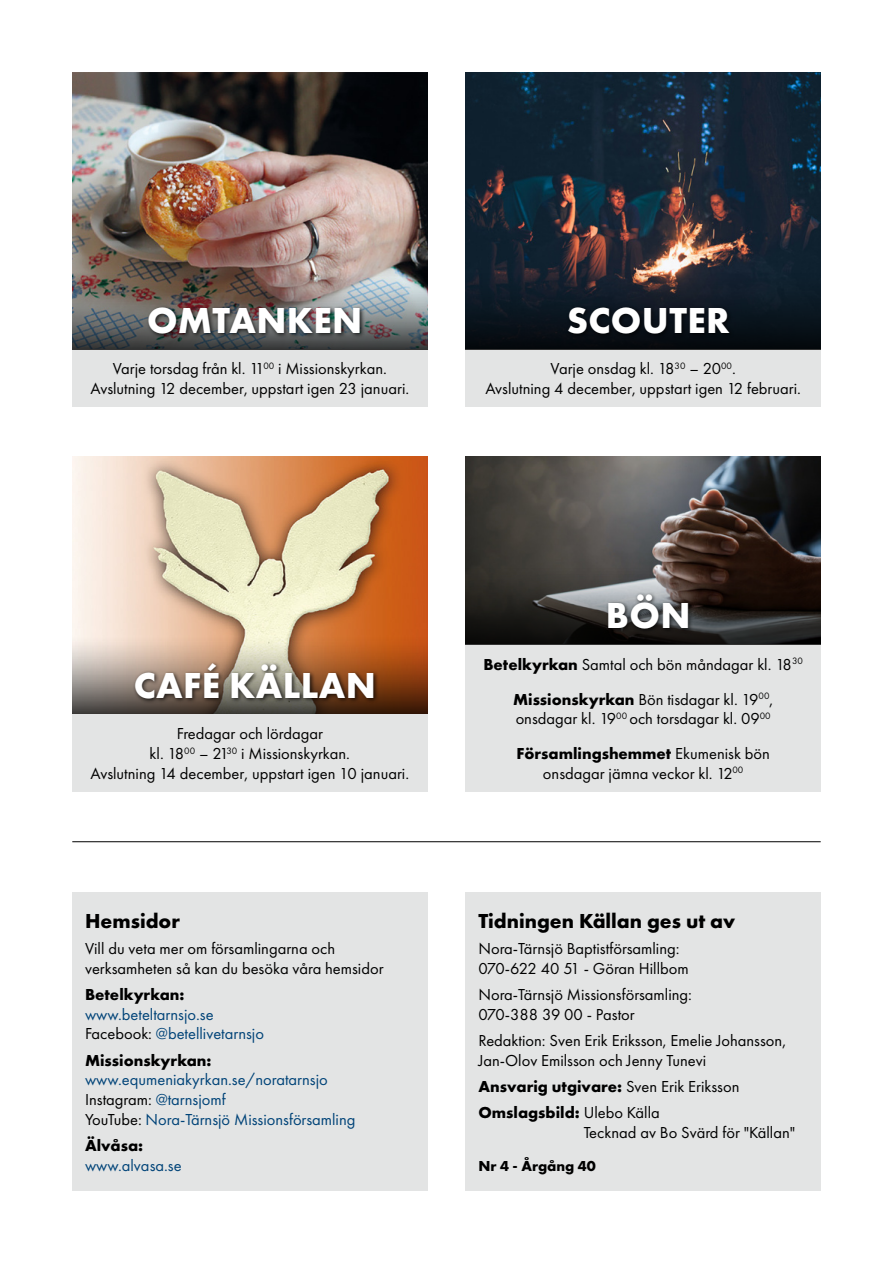
<style>
.page{position:relative;width:893px;height:1263px;background:#fff}
.page>*{position:absolute;margin:0;border:0;box-sizing:border-box;transform-origin:0 0}
.t1{font:700 37.5px "Futura PT";letter-spacing:.01em;color:#fff}
.t2{font:700 21px "Futura PT";color:#000}
.t3{font:16.5px/19.8px "Futura PT";color:#000}
.t4{font:16.5px/19.8px "Futura PT";color:#004378}
.t5{font:700 16.5px/26.2px "Futura PT";color:#000}
.t6{font:700 15px "Futura PT";color:#000}
.s1{color:#000}
.s2{font-weight:700}
.s3{font-weight:400}
</style>
<div class="page">
<img style="left:72px;top:72px;width:355px;height:189px">
<div style="left:72px;top:349px;width:355px;height:58px;background:#e3e4e4"></div>
<img style="left:72px;top:261px;width:355px;height:88px">
<div style="left:147px;top:305px;width:219px;height:34px;background:#000;opacity:.75"></div>
<img style="left:466px;top:457px;width:355px;height:99px">
<div style="left:466px;top:644px;width:355px;height:147px;background:#e3e4e4"></div>
<svg style="left:466px;top:556px;width:355px;height:88px;background:#332e2a"></svg>
<div style="left:606px;top:592px;width:88px;height:42px;background:#000;opacity:.75"></div>
<img style="left:466px;top:72px;width:355px;height:189px">
<div style="left:466px;top:349px;width:355px;height:58px;background:#e3e4e4"></div>
<svg style="left:466px;top:261px;width:355px;height:88px;background:#191f28"></svg>
<div style="left:566px;top:305px;width:169px;height:34px;background:#000;opacity:.75"></div>
<img style="left:72px;top:457px;width:355px;height:169px">
<div style="left:72px;top:714px;width:355px;height:77px;background:#e3e4e4"></div>
<svg style="left:72px;top:626px;width:355px;height:88px;background:#ad8467"></svg>
<div style="left:133px;top:660px;width:246px;height:43px;background:#000;opacity:.75"></div>
<hr style="left:72px;top:841px;width:749px;height:1px;background:#000">
<div style="left:72px;top:892px;width:355px;height:299px;background:#e3e4e4"></div>
<div style="left:466px;top:892px;width:355px;height:299px;background:#e3e4e4"></div>
<h1 class="t1" style="left:147px;top:296px;width:217px">OMTANKEN</h1>
<p class="t3" style="left:90px;top:359px;width:320px;text-align:center">Varje torsdag från kl. 11<sup>00</sup> i Missionskyrkan.<br>Avslutning 12 december, uppstart igen 23 januari.</p>
<h1 class="t1" style="left:567px;top:296px;width:164px">SCOUTER</h1>
<p class="t3" style="left:485px;top:359px;width:317px;text-align:center">Varje onsdag kl. 18<sup>30</sup> – 20<sup>00</sup>.<br>Avslutning 4 december, uppstart igen 12 februari.</p>
<h1 class="t1" style="left:134px;top:661px;width:244px">CAFÉ KÄLLAN</h1>
<p class="t3" style="left:90px;top:724px;width:320px;text-align:center">Fredagar och lördagar<br>kl. 18<sup>00</sup> – 21<sup>30</sup> i Missionskyrkan.<br>Avslutning 14 december, uppstart igen 10 januari.</p>
<p class="t2" style="left:85px;top:907px;width:97px">Hemsidor</p>
<p class="t3" style="left:85px;top:938px;width:300px">Vill du veta mer om församlingarna och verksamheten så kan du besöka våra hemsidor</p>
<p class="t5" style="left:85px;top:981px;width:101px">Betelkyrkan:</p>
<p class="t4" style="left:85px;top:1004px;width:180px">www.beteltarnsjo.se<br><span class="s1">Facebook:</span> @betellivetarnsjo</p>
<p class="t5" style="left:85px;top:1046px;width:128px">Missionskyrkan:</p>
<p class="t4" style="left:85px;top:1070px;width:272px">www.equmeniakyrkan.se/noratarnsjo<br><span class="s1">Instagram:</span> @tarnsjomf<br><span class="s1">YouTube:</span> Nora-Tärnsjö Missionsförsamling</p>
<p class="t5" style="left:85px;top:1132px;width:60px">Älvåsa:</p>
<p class="t4" style="left:85px;top:1155px;width:98px">www.alvasa.se</p>
<h1 class="t1" style="left:606px;top:591px;width:86px">BÖN</h1>
<p class="t3" style="left:483px;top:647px;width:321px;line-height:34.7px;text-align:center"><span class="s2">Betelkyrkan</span> Samtal och bön måndagar kl. 18<sup>30<br></sup><span class="s2">Missionskyrkan</span> Bön tisdagar kl. 19<sup>00</sup>,</p>
<p class="t3" style="left:516px;top:701px;width:256px;line-height:34.7px">onsdagar kl. 19<sup>00</sup> och torsdagar kl. 09<sup>00<br></sup><span class="s2">Församlingshemmet</span> Ekumenisk bön</p>
<p class="t3" style="left:543px;top:763px;width:202px">onsdagar jämna veckor kl. 12<sup>00</sup></p>
<p class="t2" style="left:478px;top:907px;width:258px">Tidningen Källan ges ut av</p>
<p class="t3" style="left:478px;top:938px;width:212px">Nora-Tärnsjö Baptistförsamling:<br>070-622 40 51 - Göran Hillbom</p>
<p class="t3" style="left:478px;top:984px;width:215px">Nora-Tärnsjö Missionsförsamling:<br>070-388 39 00 - Pastor</p>
<p class="t3" style="left:478px;top:1030px;width:309px">Redaktion: Sven Erik Eriksson, Emelie Johansson,<br>Jan-Olov Emilsson och Jenny Tunevi</p>
<p class="t5" style="left:478px;top:1073px;width:263px">Ansvarig utgivare: <span class="s3">Sven Erik Eriksson<br></span>Omslagsbild: <span class="s3">Ulebo Källa</span></p>
<p class="t3" style="left:584px;top:1122px;width:213px">Tecknad av Bo Svärd för "Källan"</p>
<p class="t6" style="left:478px;top:1156px;width:119px">Nr 4 - Årgång 40</p>
</div>
